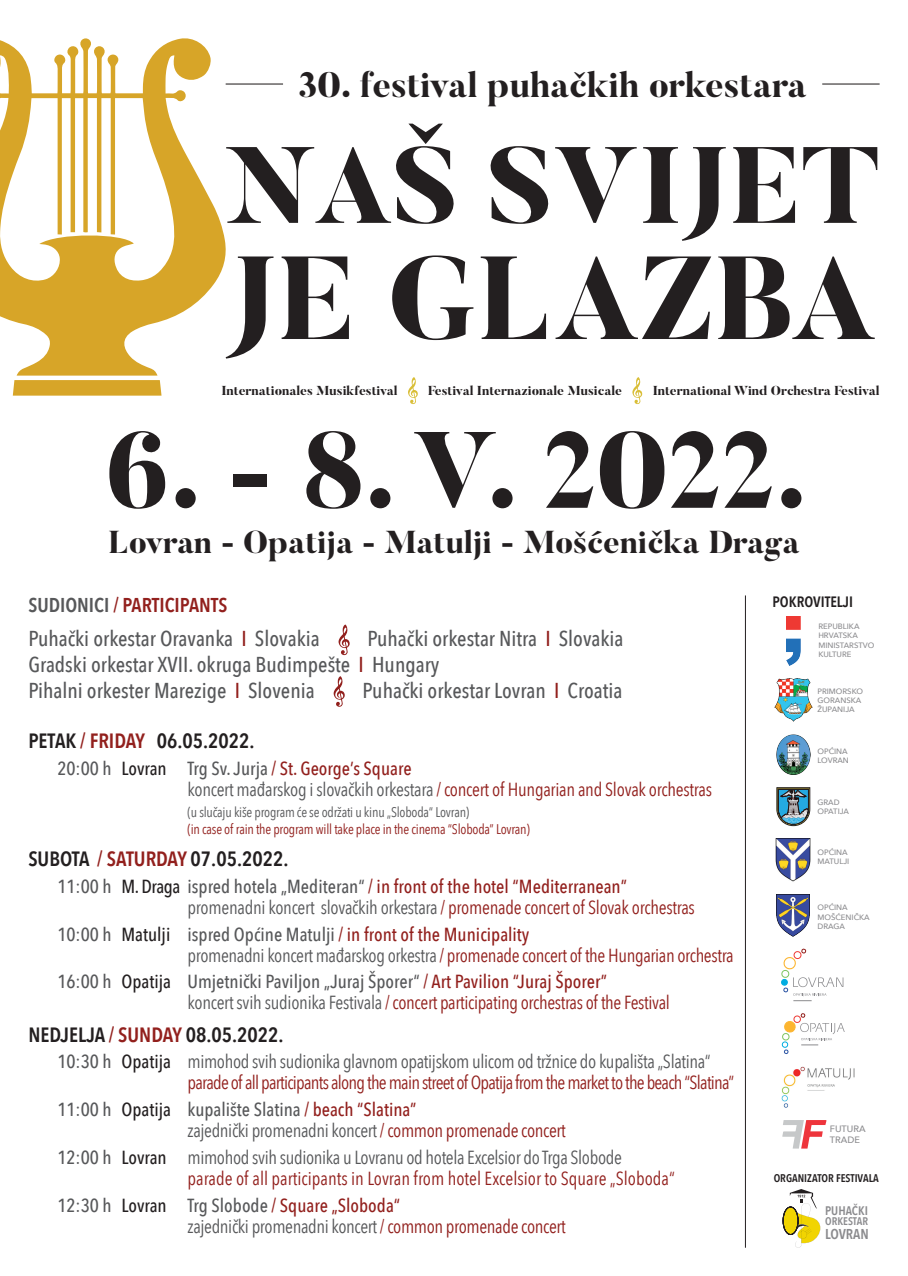
<style>
.page{position:relative;width:908px;height:1276px;background:#fff}
.page>*{position:absolute;margin:0;border:0;box-sizing:border-box;transform-origin:0 0}
.t1{font:800 117.2px "Butler";color:#231f20}
.t2{font:800 107.6px "Butler";color:#231f20}
.t3{font:800 35.2px "Butler";color:#231f20}
.t4{font:800 31.5px "Butler";color:#231f20}
.t5{font:500 21.5px/25.8px "Avenir Next Condensed";color:#57585a}
.t6{font:600 20.6px "Avenir Next Condensed";color:#231f20}
.t7{font:600 20px "Avenir Next Condensed";color:#92201d}
.t8{font:600 20px "Avenir Next Condensed";color:#57585a}
.t9{font:18.9px/21px "Avenir Next Condensed";letter-spacing:-.02em;color:#92201d}
.t10{font:18.9px/21px "Avenir Next Condensed";letter-spacing:-.02em;color:#57585a}
.t11{font:600 15px "Avenir Next Condensed";color:#231f20}
.t12{font:600 14.3px "Avenir Next Condensed";color:#8b8b8e}
.t13{font:14px "Avenir Next Condensed";letter-spacing:-.015em;color:#92201d}
.t14{font:14px "Avenir Next Condensed";letter-spacing:-.015em;color:#57585a}
.t15{font:800 12.9px "Butler";color:#231f20}
.t16{font:600 12.4px "Avenir Next Condensed";color:#8b8b8e}
.t17{font:600 11.1px "Avenir Next Condensed";color:#231f20}
.t18{font:600 11px "Avenir Next Condensed";color:#8b8b8e}
.t19{font:500 9.2px/11.1px "Avenir Next";color:#8b8b8e}
.t20{font:500 7.8px/9.3px "Avenir Next";color:#8b8b8e}
.s1{color:#57585a}
.s2{color:#92201d}
.s3{font-weight:500;color:#57585a}
.s4{font-weight:500;color:#231f20}
.s5{font-weight:500}
.s6{font-weight:500;color:#92201d}
</style>
<div class="page">
<svg style="left:0;top:38px;width:226px;height:337px"></svg>
<svg style="left:13px;top:380px;width:148px;height:16px;background:#d8a82f"></svg>
<svg style="left:408px;top:377px;width:9px;height:27px"></svg>
<svg style="left:632px;top:377px;width:10px;height:27px"></svg>
<hr style="left:225px;top:83px;width:58px;height:2px;background:#231f20">
<hr style="left:821px;top:83px;width:58px;height:2px;background:#231f20">
<svg style="left:782px;top:1189px;width:37px;height:58px"></svg>
<hr style="left:745px;top:595px;width:1px;height:652px;background:#231f20">
<svg style="left:338px;top:624px;width:11px;height:31px"></svg>
<svg style="left:333px;top:676px;width:11px;height:31px"></svg>
<svg style="left:776px;top:787px;width:33px;height:39px"></svg>
<img style="left:776px;top:734px;width:34px;height:41px">
<img style="left:774px;top:678px;width:37px;height:44px">
<img style="left:775px;top:838px;width:34px;height:44px">
<svg style="left:781px;top:1013px;width:63px;height:41px"></svg>
<img style="left:781px;top:1066px;width:73px;height:41px">
<svg style="left:781px;top:948px;width:62px;height:53px"></svg>
<img style="left:776px;top:894px;width:33px;height:42px">
<svg style="left:782px;top:1120px;width:44px;height:28px"></svg>
<img style="left:786px;top:616px;width:15px;height:50px">
<h3 class="t3" style="left:298px;top:62px;width:509px">30. festival puhačkih orkestara</h3>
<h2 class="t2" style="left:225px;top:117px;width:655px">NAŠ SVIJET</h2>
<h1 class="t1" style="left:225px;top:224px;width:651px">JE GLAZBA</h1>
<p class="t15" style="left:221px;top:382px;width:177px">Internationales Musikfestival</p>
<p class="t15" style="left:428px;top:382px;width:195px">Festival Internazionale Musicale</p>
<p class="t15" style="left:652px;top:382px;width:228px">International Wind Orchestra Festival</p>
<h2 class="t2" style="left:105px;top:402px;width:703px">6. - 8. V. 2022.</h2>
<h3 class="t4" style="left:108px;top:522px;width:692px">Lovran - Opatija - Matulji - Mošćenička Draga</h3>
<p class="t8" style="left:28px;top:587px;width:20px">SUDIO</p>
<p class="t7" style="left:77px;top:587px;width:151px"><span class="s1">NICI</span> / PARTICIPANTS</p>
<p class="t5" style="left:28px;top:625px;width:293px">Puhački orkestar Oravanka <span class="s2">I</span> Slovakia</p>
<p class="t5" style="left:28px;top:625px;width:596px;text-indent:339px">Puhački orkestar Nitra <span class="s2">I</span> Slovakia<br>Gradski orkestar XVII. okruga Budimpešte <span class="s2">I</span> Hungary<br>Pihalni orkester Marezige <span class="s2">I</span> Slovenia</p>
<p class="t5" style="left:362px;top:677px;width:261px">Puhački orkestar Lovran <span class="s2">I</span> Croatia</p>
<p class="t6" style="left:28px;top:723px;width:228px">PETAK <span class="s2">/ FRIDAY</span> 06.05.2022.</p>
<p class="t9" style="left:187px;top:757px;width:525px;text-indent:-130px"><span class="s3">20:00 h</span> <span class="s4">Lovran</span> <span class="s3">Trg Sv. Jurja</span> <span class="s5">/ St. George’s Square<br></span><span class="s1">koncert mađarskog i slovačkih orkestara</span> / concert of Hungarian and Slovak orchestras</p>
<p class="t14" style="left:187px;top:800px;width:283px">(u slučaju kiše program će se održati u kinu „Sloboda“ Lovran)</p>
<p class="t13" style="left:187px;top:817px;width:344px">(in case of rain the program will take place in the cinema “Sloboda” Lovran)</p>
<p class="t6" style="left:28px;top:841px;width:261px">SUBOTA <span class="s2">/ SATURDAY</span> 07.05.2022.</p>
<p class="t10" style="left:187px;top:875px;width:508px;text-indent:-130px"><span class="s5">11:00 h</span> <span class="s4">M. Draga</span> <span class="s5">ispred hotela „Mediteran“</span> <span class="s6">/ in front of the hotel “Mediterranean” </span>promenadni koncert slovačkih orkestara <span class="s2">/ promenade concert of Slovak orchestras</span></p>
<p class="t9" style="left:187px;top:922px;width:547px;text-indent:-130px"><span class="s3">10:00 h</span> <span class="s4">Matulji</span> <span class="s3">ispred Općine Matulji</span> <span class="s5">/ in front of the Municipality<br></span><span class="s1">promenadni koncert mađarskog orkestra</span> / promenade concert of the Hungarian orchestra</p>
<p class="t9" style="left:187px;top:970px;width:483px;text-indent:-130px"><span class="s3">16:00 h</span> <span class="s4">Opatija</span> <span class="s3">Umjetnički Paviljon „Juraj Šporer“</span> <span class="s5">/ Art Pavilion “Juraj Šporer”<br></span><span class="s1">koncert svih sudionika Festivala</span> / concert participating orchestras of the Festival</p>
<p class="t6" style="left:28px;top:1016px;width:256px">NEDJELJA <span class="s2">/ SUNDAY</span> 08.05.2022.</p>
<p class="t9" style="left:187px;top:1050px;width:548px;text-indent:-130px"><span class="s3">10:30 h</span> <span class="s4">Opatija</span> <span class="s1">mimohod svih sudionika glavnom opatijskom ulicom od tržnice do kupališta „Slatina“ </span>paradeof allparticipants alongthemainstreetof Opatija fromthemarkettothebeach“Slatina”</p>
<p class="t10" style="left:187px;top:1098px;width:380px;text-indent:-130px"><span class="s5">11:00 h</span> <span class="s4">Opatija</span> <span class="s5">kupalište Slatina</span> <span class="s6">/ beach “Slatina”<br></span>zajednički promenadni koncert <span class="s2">/ common promenade concert</span></p>
<p class="t9" style="left:187px;top:1145px;width:488px;text-indent:-130px"><span class="s3">12:00 h</span> <span class="s4">Lovran</span> <span class="s1">mimohod svih sudionika u Lovranu od hotela Excelsior do Trga Slobode<br></span>parade of all participants in Lovran from hotel Excelsior to Square „Sloboda“</p>
<p class="t10" style="left:187px;top:1193px;width:380px;text-indent:-130px"><span class="s5">12:30 h</span> <span class="s4">Lovran</span> <span class="s5">Trg Slobode</span> <span class="s6">/ Square „Sloboda“<br></span>zajednički promenadni koncert <span class="s2">/ common promenade concert</span></p>
<p class="t11" style="left:772px;top:588px;width:82px">POKROVITELJI</p>
<p class="t20" style="left:818px;top:621px;width:57px">REPUBLI KA<br>HRVATSKA<br>MINI STARSTVO<br>KULTURE</p>
<p class="t20" style="left:817px;top:686px;width:47px">PRI MORSKO<br>GORAN</p>
<p class="t20" style="left:846px;top:695px;width:16px">SKA</p>
<p class="t20" style="left:817px;top:704px;width:16px">ŽUPANI</p>
<p class="t20" style="left:845px;top:704px;width:11px">JA</p>
<p class="t20" style="left:817px;top:746px;width:33px">OPĆINA<br>LOVRAN</p>
<p class="t20" style="left:817px;top:797px;width:33px">GRAD<br>OPATIJA</p>
<p class="t20" style="left:817px;top:847px;width:33px">OPĆINA<br>MATULJ I</p>
<p class="t20" style="left:817px;top:902px;width:54px">OPĆINA<br>MOŠĆENIČKA<br>DRAGA</p>
<p class="t19" style="left:829px;top:1122px;width:31px">FUTURA<br>TRA</p>
<p class="t19" style="left:846px;top:1133px;width:13px">DE</p>
<p class="t17" style="left:773px;top:1168px;width:107px">ORGANIZATOR FESTIVALA</p>
<p class="t16" style="left:824px;top:1200px;width:44px">PUHAČKI</p>
<p class="t18" style="left:824px;top:1211px;width:44px">ORKESTAR</p>
<p class="t12" style="left:824px;top:1221px;width:43px">LOVRAN</p>
</div>
